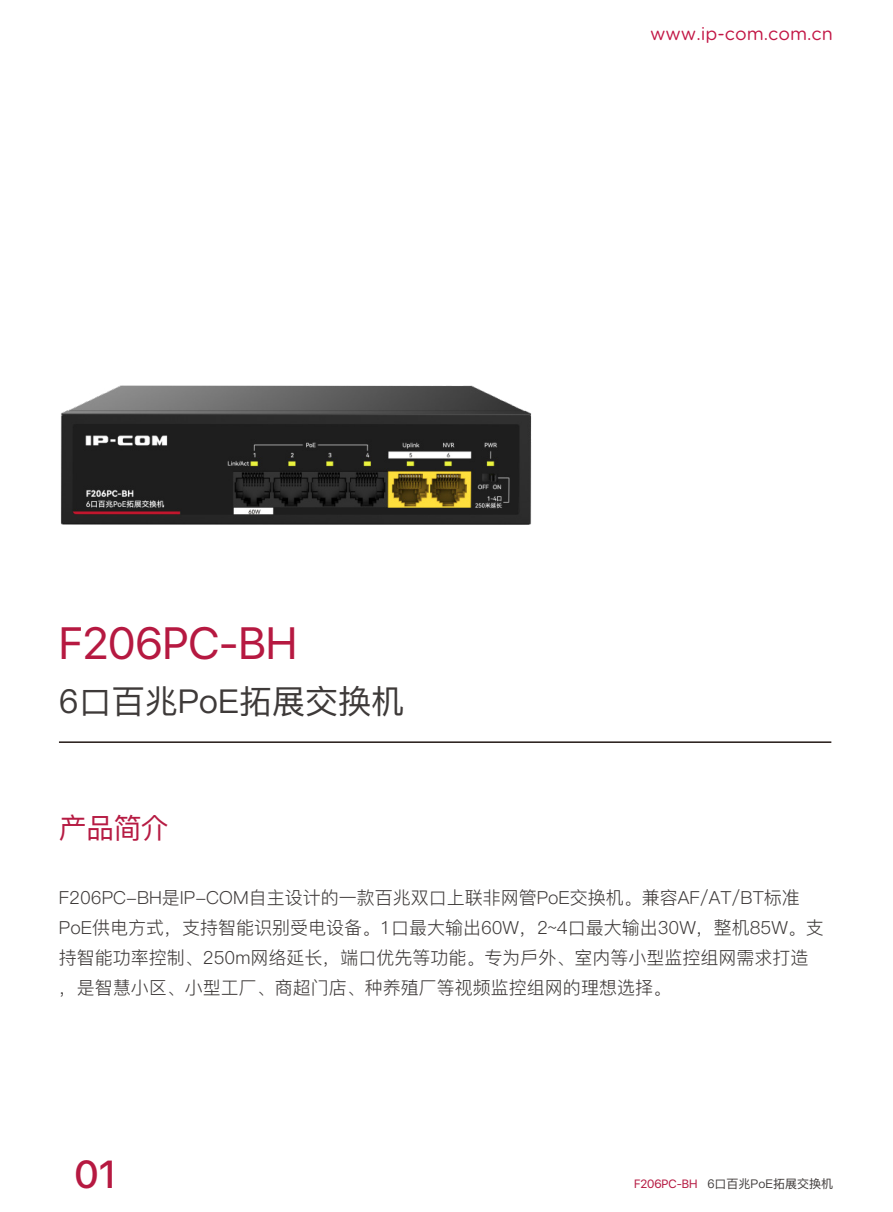
<style>
.page{position:relative;width:893px;height:1212px;background:#fff}
.page>*{position:absolute;margin:0;border:0;box-sizing:border-box;transform-origin:0 0}
.t1{font:45px "SF Pro Display";color:#b61941}
.t2{font:500 38.85px "SF Pro Display";color:#b61941}
.t3{font:33px "Ping Fang SC Medium";color:#3e3a39}
.t4{font:28.35px "Ping Fang SC Medium";color:#b61b43}
.t5{font:18px/30px "Ping Fang SC Regular";color:#3e3a39}
.t6{font:18px "Gotham Rounded";color:#c21645}
.t7{font:12px "Ping Fang SC Medium";color:#3e3a39}
.s1{font-family:"SF Pro Display";color:#b61b43}
</style>
<div class="page">
<hr style="left:59px;top:741px;width:772px;height:2px;background:#231815">
<img style="left:60px;top:385px;width:472px;height:140px">
<h1 class="t1" style="left:59px;top:608px;width:240px">F206PC-BH</h1>
<h3 class="t3" style="left:59px;top:682px;width:347px">6口百兆PoE拓展交换机</h3>
<h3 class="t4" style="left:59px;top:810px;width:111px">产品简介</h3>
<p class="t6" style="left:650px;top:22px;width:185px">www.ip-com.com.cn</p>
<p class="t5" style="left:59px;top:883px;width:766px">F206PC-BH是IP-COM自主设计的一款百兆双口上联非网管PoE交换机。兼容AF/AT/BT标准PoE供电方式，支持智能识别受电设备。1口最大输出60W，2~4口最大输出30W，整机85W。支持智能功率控制、250m网络延长，端口优先等功能。专为戶外、室内等小型监控组网需求打造，是智慧小区、小型工厂、商超门店、种养殖厂等视频监控组网的理想选择。</p>
<h2 class="t2" style="left:75px;top:1146px;width:43px">01</h2>
<p class="t7" style="left:634px;top:1177px;width:200px"><span class="s1">F206PC-BH</span> 6口百兆PoE拓展交换机</p>
</div>
